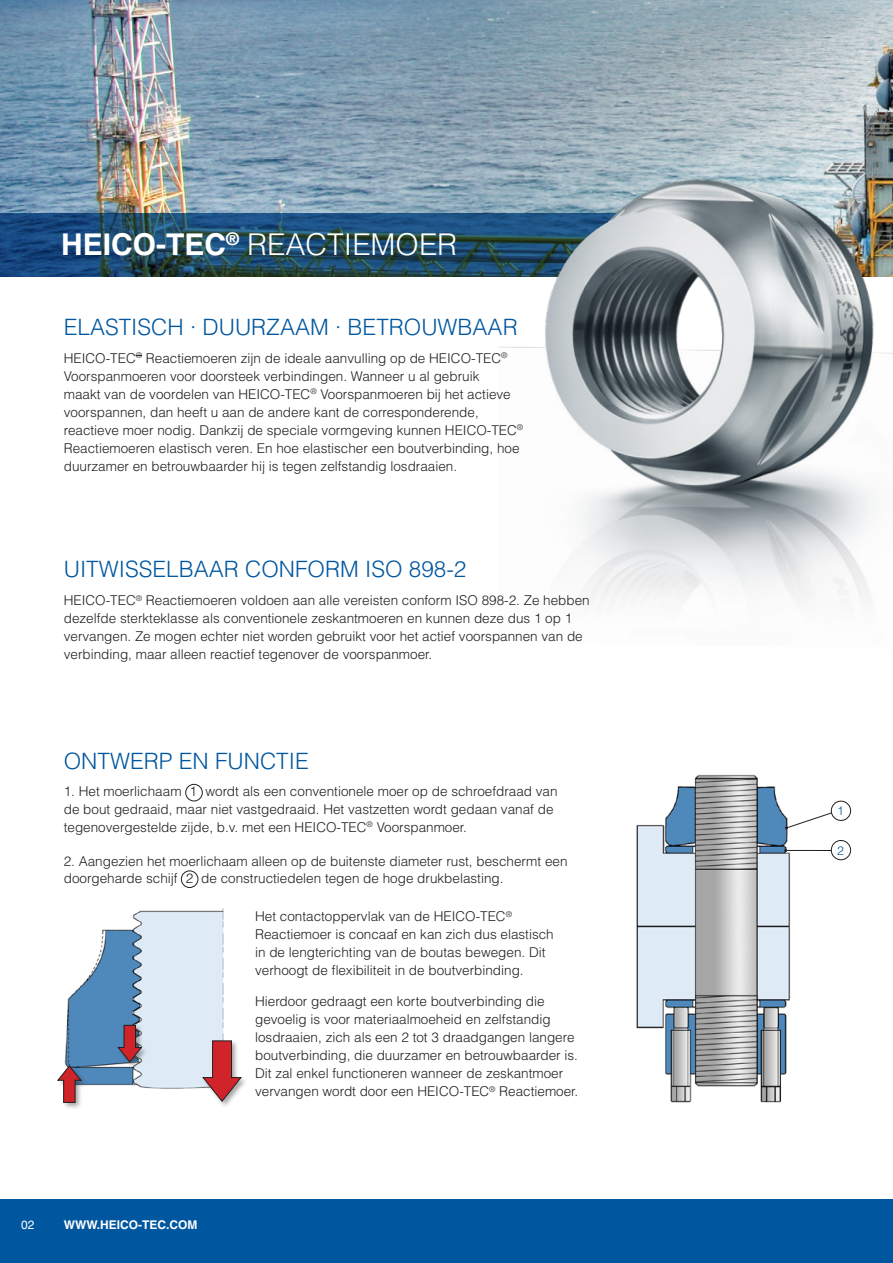
<style>
.page{position:relative;width:893px;height:1263px;background:#fff}
.page>*{position:absolute;margin:0;border:0;box-sizing:border-box;transform-origin:0 0}
.Überschrift_Weiß_h2{font:300 30px "Helvetica LT Std";color:#fff}
.Überschrift_Blau_h3{font:300 22.5px "Helvetica LT Std";color:#01579f}
.Fliesßtext{font:300 13.5px/18px "Helvetica LT Std";color:#231f20}
.Deckblatt_Aufzählung{font:300 12.15px "Helvetica LT Std";color:#01579f}
.t1{font:700 12px "Helvetica LT Std";color:#fff}
.t2{font:12px "Helvetica LT Std";color:#fff}
.s1{font-weight:700}
</style>
<div class="page">
<img style="left:0;top:0;width:893px;height:213px">
<svg style="left:0;top:213px;width:498px;height:63px;background:#1e4a69"></svg>
<img style="left:498px;top:148px;width:395px;height:454px">
<div style="left:0;top:1199px;width:893px;height:64px;background:#01579f"></div>
<img style="left:636px;top:774px;width:165px;height:329px">
<svg style="left:785px;top:811px;width:49px;height:18px"></svg>
<hr style="left:786px;top:850px;width:47px;height:1px;background:#231f20">
<img style="left:64px;top:908px;width:160px;height:181px">
<div style="left:202px;top:1039px;width:46px;height:70px;background:#231f20;opacity:.4"></div>
<svg style="left:202px;top:1040px;width:40px;height:62px"></svg>
<div style="left:117px;top:1023px;width:31px;height:46px;background:#231f20;opacity:.4"></div>
<svg style="left:118px;top:1025px;width:24px;height:37px"></svg>
<div style="left:56px;top:1064px;width:32px;height:46px;background:#231f20;opacity:.4"></div>
<svg style="left:57px;top:1065px;width:24px;height:38px"></svg>
<div style="left:185px;top:784px;width:17px;height:17px;border:1px solid #231f20;border-radius:50%"></div>
<div style="left:831px;top:801px;width:20px;height:19px;background:#fff;border-radius:50%"></div>
<div style="left:831px;top:801px;width:20px;height:20px;border:1px solid #231f20;border-radius:50%"></div>
<div style="left:831px;top:840px;width:20px;height:20px;border:1px solid #231f20;border-radius:50%"></div>
<div style="left:181px;top:871px;width:17px;height:17px;border:1px solid #231f20;border-radius:50%"></div>
<p class="Überschrift_Weiß_h2" style="left:61px;top:226px;width:398px"><span class="s1">HEICO-TEC</span><sup>®</sup> REACTIEMOER</p>
<p class="Überschrift_Blau_h3" style="left:64px;top:313px;width:455px">ELASTISCH · DUURZAAM · BETROUWBAAR</p>
<p class="Fliesßtext" style="left:64px;top:349px;width:461px">HEICO-TEC<sup>®</sup> Reactiemoeren zijn de ideale aanvulling op de HEICO-TEC<sup>® </sup>Voorspanmoeren voor doorsteek verbindingen. Wanneer u al gebruik<br>maakt van de voordelen van HEICO-TEC<sup>®</sup> Voorspanmoeren bij het actieve voorspannen, dan heeft u aan de andere kant de corresponderende, reactieve moer nodig. Dankzij de speciale vormgeving kunnen HEICO-TEC<sup>® </sup>Reactiemoeren elastisch veren. En hoe elastischer een boutverbinding, hoe duurzamer en betrouwbaarder hij is tegen zelfstandig losdraaien.</p>
<p class="Überschrift_Blau_h3" style="left:64px;top:555px;width:404px">UITWISSELBAAR CONFORM ISO 898-2</p>
<p class="Fliesßtext" style="left:64px;top:591px;width:528px">HEICO-TEC<sup>®</sup> Reactiemoeren voldoen aan alle vereisten conform ISO 898-2. Ze hebben dezelfde sterkteklasse als conventionele zeskantmoeren en kunnen deze dus 1 op 1 vervangen. Ze mogen echter niet worden gebruikt voor het actief voorspannen van de verbinding, maar alleen reactief tegenover de voorspanmoer.</p>
<p class="Überschrift_Blau_h3" style="left:64px;top:747px;width:247px">ONTWERP EN FUNCTIE</p>
<p class="Fliesßtext" style="left:64px;top:783px;width:495px">1. Het moerlichaam 1 wordt als een conventionele moer op de schroefdraad van de bout gedraaid, maar niet vastgedraaid. Het vastzetten wordt gedaan vanaf de tegenovergestelde zijde, b.v. met een HEICO-TEC<sup>®</sup> Voorspanmoer.</p>
<p class="Fliesßtext" style="left:64px;top:853px;width:505px;line-height:17.2px">2. Aangezien het moerlichaam alleen op de buitenste diameter rust, beschermt een doorgeharde schijf 2 de constructiedelen tegen de hoge drukbelasting.</p>
<p class="Fliesßtext" style="left:255px;top:907px;width:300px">Het contactoppervlak van de HEICO-TEC<sup>® </sup>Reactiemoer is concaaf en kan zich dus elastisch in de lengterichting van de boutas bewegen. Dit verhoogt de flexibiliteit in de boutverbinding.</p>
<p class="Fliesßtext" style="left:255px;top:992px;width:325px">Hierdoor gedraagt een korte boutverbinding die gevoelig is voor materiaalmoeheid en zelfstandig losdraaien, zich als een 2 tot 3 draadgangen langere boutverbinding, die duurzamer en betrouwbaarder is.<br>Dit zal enkel functioneren wanneer de zeskantmoer vervangen wordt door een HEICO-TEC<sup>®</sup> Reactiemoer.</p>
<p class="t2" style="left:21px;top:1218px;width:15px">02</p>
<p class="t1" style="left:64px;top:1217px;width:135px">WWW.HEICO-TEC.COM</p>
<p class="Deckblatt_Aufzählung" style="left:837px;top:803px;width:8px">1</p>
<p class="Deckblatt_Aufzählung" style="left:837px;top:843px;width:8px">2</p>
</div>
